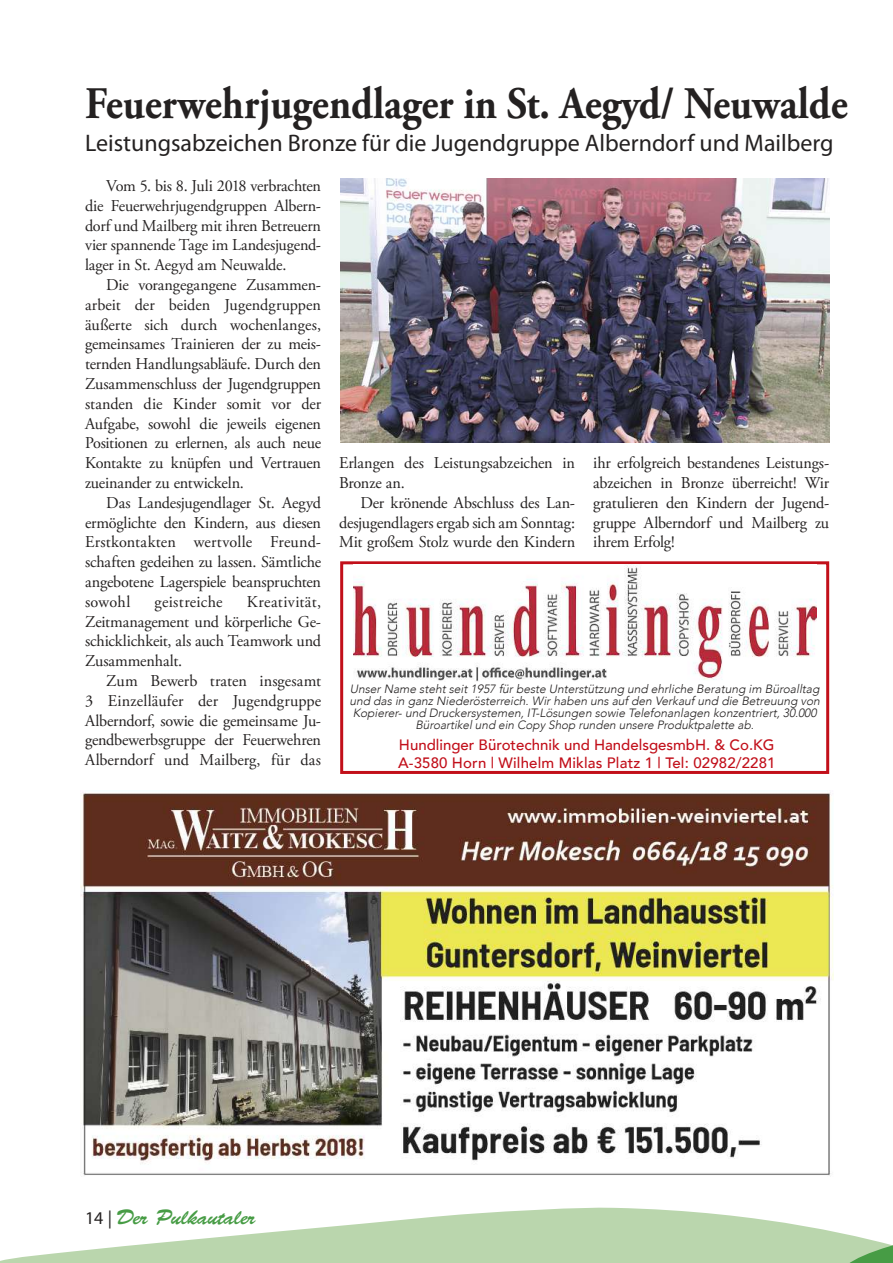
<style>
.page{position:relative;width:893px;height:1263px;background:#fff}
.page>*{position:absolute;margin:0;border:0;box-sizing:border-box;transform-origin:0 0}
.t1{font:700 45px "Adobe Garamond Pro";color:#242121;scale:.9 1}
.t2{font:24px "Myriad Pro";color:#242121}
.t3{font:21px "Brush Script Std";color:#479c45}
.t4{font:16.5px/19.8px "Adobe Garamond Pro";letter-spacing:-.01em;color:#242121;text-align:justify}
.t5{font:16.5px "Adobe Garamond Pro";letter-spacing:.02em;color:#242121}
.t6{font:500 15px/18px "Avenir";color:#c20f1a}
.t7{font:italic 300 12px/12px "Avenir";color:#242121;text-align:center}
.s1{font-family:"Myriad Pro";font-size:18px;color:#242121}
</style>
<div class="page">
<svg style="left:0;top:1207px;width:842px;height:56px;fill:#bad6ad"></svg>
<svg style="left:842px;top:1233px;width:51px;height:30px"></svg>
<img style="left:340px;top:179px;width:489px;height:263px">
<div style="left:340px;top:561px;width:489px;height:213px;border:3px solid #c20f1a"></div>
<img style="left:353px;top:564px;width:463px;height:117px">
<img style="left:81px;top:792px;width:753px;height:384px">
<h1 class="t1" style="left:85px;top:88px;width:849px">Feuerwehrjugendlager in St. Aegyd/ Neuwalde</h1>
<h2 class="t2" style="left:85px;top:134px;width:750px">Leistungsabzeichen Bronze für die Jugendgruppe Alberndorf und Mailberg</h2>
<p class="t4" style="left:85px;top:178px;width:238px;text-indent:21px">Vom 5. bis 8. Juli 2018 verbrachten die Feuerwehrjugendgruppen Albern&shy;dorf und Mailberg mit ihren Betreuern vier spannende Tage im Landesjugend&shy;lager in St. Aegyd am Neuwalde.</p>
<p class="t4" style="left:85px;top:277px;width:238px;text-indent:21px">Die vorangegangene Zusammen&shy;arbeit der beiden Jugendgruppen äußerte sich durch wochenlanges, gemeinsames Trainieren der zu meis&shy;ternden Handlungsabläufe. Durch den Zusammenschluss der Jugendgruppen standen die Kinder somit vor der Aufgabe, sowohl die jeweils eigenen Positionen zu erlernen, als auch neue Kontakte zu knüpfen und Vertrauen zueinander zu entwickeln.</p>
<p class="t4" style="left:85px;top:495px;width:238px;text-indent:21px">Das Landesjugendlager St. Aegyd ermöglichte den Kindern, aus diesen Erstkontakten wertvolle Freund&shy;schaften gedeihen zu lassen. Sämtliche angebotene Lagerspiele beanspruchten sowohl</p>
<p class="t5" style="left:154px;top:596px;width:70px">geistreiche</p>
<p class="t4" style="left:85px;top:594px;width:238px;text-indent:162px">Kreativität, Zeitmanagement und körperliche Ge&shy;schicklichkeit, als auch Teamwork und Zusammenhalt.</p>
<p class="t4" style="left:85px;top:673px;width:238px;text-indent:21px">Zum Bewerb traten insgesamt 3 Einzelläufer der Jugendgruppe Alberndorf, sowie die gemeinsame Ju&shy;gendbewerbsgruppe der Feuerwehren Alberndorf und Mailberg, für das</p>
<p class="t4" style="left:339px;top:456px;width:238px">Erlangen des Leistungsabzeichen in<br>Bronze an.</p>
<p class="t4" style="left:339px;top:495px;width:238px;text-indent:21px">Der krönende Abschluss des Lan&shy;desjugendlagers ergab sich am Sonntag:<br>Mit großem Stolz wurde den Kindern</p>
<p class="t4" style="left:593px;top:456px;width:238px">ihr erfolgreich bestandenes Leistungs&shy;abzeichen in Bronze überreicht! Wir gratulieren den Kindern der Jugend&shy;gruppe Alberndorf und Mailberg zu ihrem Erfolg!</p>
<p class="t7" style="left:349px;top:682px;width:474px">Unser Name steht seit 1957 für beste Unterstützung und ehrliche Beratung im Büroalltag und das in ganz Niederösterreich. Wir haben uns auf den Verkauf und die Betreuung von Kopierer- und Druckersystemen, IT-Lösungen sowie Telefonanlagen konzentriert, 30.000<br>Büroartikel und ein Copy Shop runden unsere Produktpalette ab.</p>
<p class="t6" style="left:398px;top:734px;width:379px">Hundlinger Bürotechnik und HandelsgesmbH. &amp; Co.KG<br>A-3580 Horn | Wilhelm Miklas Platz 1 | Tel: 02982/2281</p>
<p class="t3" style="left:85px;top:1206px;width:172px"><span class="s1">14 |</span> Der Pulkautaler</p>
</div>
